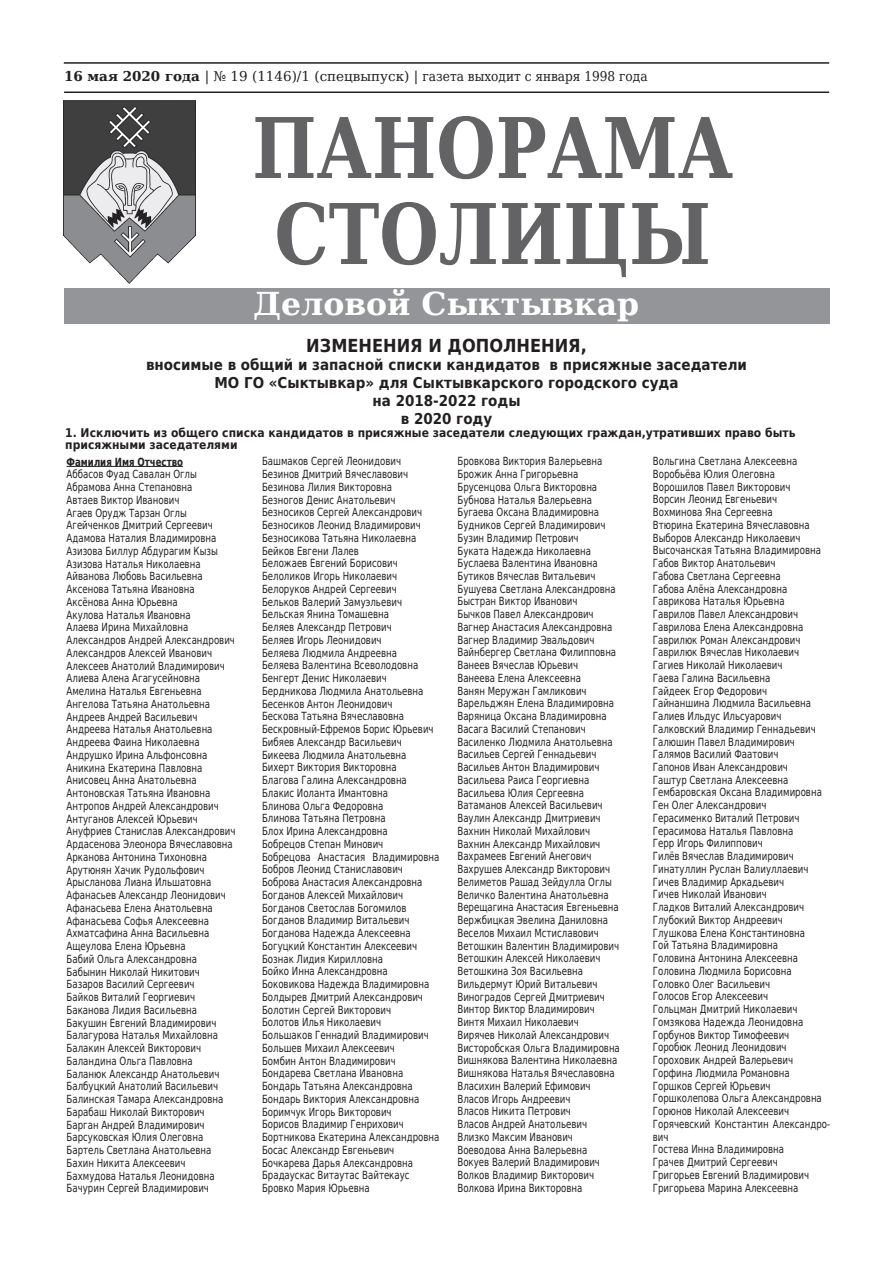
<style>
.page{position:relative;width:893px;height:1263px;background:#fff}
.page>*{position:absolute;margin:0;border:0;box-sizing:border-box;transform-origin:0 0}
.t1{font:700 31.5px "DejaVu Serif";color:#fff}
.t2{font:700 18px "DejaVu Sans Condensed";color:#231f20}
.t3{font:700 15px/18px "DejaVu Sans Condensed";color:#231f20;text-align:center}
.t4{font:13.5px "DejaVu Serif Condensed";color:#231f20}
.t5{font:700 13.5px "DejaVu Serif";letter-spacing:-.02em;color:#231f20;scale:1.09 1}
.t6{font:700 12px/12.8px "DejaVu Sans Condensed";color:#231f20}
.t7{font:11.25px/12.8px "DejaVu Sans Condensed";color:#231f20;scale:.85 1}
.t8{font:700 11.25px "DejaVu Sans Condensed";color:#231f20;scale:.85 1}
.s1{font-family:"DejaVu Serif Condensed";font-weight:400}
.s2{font-family:"DejaVu Serif";font-weight:700}
.s3{font-family:"DejaVu Serif"}
</style>
<div class="page">
<hr style="left:67px;top:466px;width:116px;height:1px;background:#231f20">
<hr style="left:64px;top:92px;width:765px;height:1px;background:#231f20">
<hr style="left:64px;top:62px;width:765px;height:2px;background:#231f20">
<div style="left:64px;top:289px;width:765px;height:35px;background:#939598"></div>
<img style="left:64px;top:101px;width:131px;height:183px">
<svg style="left:277px;top:202px;width:431px;height:75px"></svg>
<svg style="left:255px;top:116px;width:477px;height:63px"></svg>
<p class="t5" style="left:84px;top:64px;width:250px"><span class="s1">мая 2020 года |</span> Панорама столицы</p>
<p class="t4" style="left:64px;top:66px;width:585px"><span class="s2">16 мая 2020 года</span> <span class="s3">| № 19 (1146)/1 (спецвыпуск) |</span> газета выходит с января 1998 года</p>
<h1 class="t1" style="left:253px;top:279px;width:388px">Деловой Сыктывкар</h1>
<h2 class="t2" style="left:306px;top:331px;width:282px">ИЗМЕНЕНИЯ И ДОПОЛНЕНИЯ,</h2>
<h3 class="t3" style="left:146px;top:355px;width:602px">вносимые в общий и запасной списки кандидатов в присяжные заседатели МО ГО «Сыктывкар» для Сыктывкарского городского суда<br>на 2018-2022 годы<br>в 2020 году</h3>
<p class="t6" style="left:65px;top:426px;width:732px">1. Исключить из общего списка кандидатов в присяжные заседатели следующих граждан,утративших право быть присяжными заседателями</p>
<p class="t8" style="left:67px;top:452px;width:139px">Фамилия Имя Отчество</p>
<p class="t7" style="left:67px;top:468px;width:200px">Аббасов Фуад Савалан Оглы<br>Абрамова Анна Степановна<br>Автаев Виктор Иванович<br>Агаев Орудж Тарзан Оглы<br>Агейченков Дмитрий Сергеевич<br>Адамова Наталия Владимировна<br>Азизова Биллур Абдурагим Кызы<br>Азизова Наталья Николаевна<br>Айванова Любовь Васильевна<br>Аксенова Татьяна Ивановна<br>Аксёнова Анна Юрьевна<br>Акулова Наталья Ивановна<br>Алаева Ирина Михайловна<br>Александров Андрей Александрович<br>Александров Алексей Иванович<br>Алексеев Анатолий Владимирович<br>Алиева Алена Агагусейновна<br>Амелина Наталья Евгеньевна<br>Ангелова Татьяна Анатольевна<br>Андреев Андрей Васильевич<br>Андреева Наталья Анатольевна<br>Андреева Фаина Николаевна<br>Андрушко Ирина Альфонсовна<br>Аникина Екатерина Павловна<br>Анисовец Анна Анатольевна<br>Антоновская Татьяна Ивановна<br>Антропов Андрей Александрович<br>Антуганов Алексей Юрьевич<br>Ануфриев Станислав Александрович<br>Ардасенова Элеонора Вячеславовна<br>Арканова Антонина Тихоновна<br>Арутюнян Хачик Рудольфович<br>Арысланова Лиана Ильшатовна<br>Афанасьев Александр Леонидович<br>Афанасьева Елена Анатольевна<br>Афанасьева Софья Алексеевна<br>Ахматсафина Анна Васильевна<br>Ащеулова Елена Юрьевна<br>Бабий Ольга Александровна<br>Бабынин Николай Никитович<br>Базаров Василий Сергеевич<br>Байков Виталий Георгиевич<br>Баканова Лидия Васильевна<br>Бакушин Евгений Владимирович<br>Балагурова Наталья Михайловна<br>Балакин Алексей Викторович<br>Баландина Ольга Павловна<br>Баланюк Александр Анатольевич<br>Балбуцкий Анатолий Васильевич<br>Балинская Тамара Александровна<br>Барабаш Николай Викторович<br>Барган Андрей Владимирович<br>Барсуковская Юлия Олеговна<br>Бартель Светлана Анатольевна<br>Бахин Никита Алексеевич<br>Бахмудова Наталья Леонидовна<br>Бачурин Сергей Владимирович</p>
<p class="t7" style="left:262px;top:455px;width:210px">Башмаков Сергей Леонидович<br>Безинов Дмитрий Вячеславович<br>Безинова Лилия Викторовна<br>Безногов Денис Анатольевич<br>Безносиков Сергей Александрович<br>Безносиков Леонид Владимирович<br>Безносикова Татьяна Николаевна<br>Бейков Евгени Лалев<br>Беложаев Евгений Борисович<br>Белоликов Игорь Николаевич<br>Белоруков Андрей Сергеевич<br>Бельков Валерий Замуэльевич<br>Бельская Янина Томашевна<br>Беляев Александр Петрович<br>Беляев Игорь Леонидович<br>Беляева Людмила Андреевна<br>Беляева Валентина Всеволодовна<br>Бенгерт Денис Николаевич<br>Бердникова Людмила Анатольевна<br>Бесенков Антон Леонидович<br>Бескова Татьяна Вячеславовна<br>Бескровный-Ефремов Борис Юрьевич<br>Бибяев Александр Васильевич<br>Бикеева Людмила Анатольевна<br>Бихерт Виктория Викторовна<br>Благова Галина Александровна<br>Блакис Иоланта Имантовна<br>Блинова Ольга Федоровна<br>Блинова Татьяна Петровна<br>Блох Ирина Александровна<br>Бобрецов Степан Минович<br>Бобрецова Анастасия Владимировна<br>Бобров Леонид Станиславович<br>Боброва Анастасия Александровна<br>Богданов Алексей Михайлович<br>Богданов Светослав Богомилов<br>Богданов Владимир Витальевич<br>Богданова Надежда Алексеевна<br>Богуцкий Константин Алексеевич<br>Бознак Лидия Кирилловна<br>Бойко Инна Александровна<br>Боковикова Надежда Владимировна<br>Болдырев Дмитрий Александрович<br>Болотин Сергей Викторович<br>Болотов Илья Николаевич<br>Большаков Геннадий Владимирович<br>Большев Михаил Алексеевич<br>Бомбин Антон Владимирович<br>Бондарева Светлана Ивановна<br>Бондарь Татьяна Александровна<br>Бондарь Виктория Александровна<br>Боримчук Игорь Викторович<br>Борисов Владимир Генрихович<br>Бортникова Екатерина Александровна<br>Босас Александр Евгеньевич<br>Бочкарева Дарья Александровна<br>Брадаускас Витаутас Вайтекаус<br>Бровко Мария Юрьевна</p>
<p class="t7" style="left:457px;top:455px;width:193px">Бровкова Виктория Валерьевна<br>Брожик Анна Григорьевна<br>Брусенцова Ольга Викторовна<br>Бубнова Наталья Валерьевна<br>Бугаева Оксана Владимировна<br>Будников Сергей Владимирович<br>Бузин Владимир Петрович<br>Буката Надежда Николаевна<br>Буслаева Валентина Ивановна<br>Бутиков Вячеслав Витальевич<br>Бушуева Светлана Александровна<br>Быстран Виктор Иванович<br>Бычков Павел Александрович<br>Вагнер Анастасия Александровна<br>Вагнер Владимир Эвальдович<br>Вайнбергер Светлана Филипповна<br>Ванеев Вячеслав Юрьевич<br>Ванеева Елена Алексеевна<br>Ванян Меружан Гамликович<br>Варельджян Елена Владимировна<br>Варяница Оксана Владимировна<br>Васага Василий Степанович<br>Василенко Людмила Анатольевна<br>Васильев Сергей Геннадьевич<br>Васильев Антон Владимирович<br>Васильева Раиса Георгиевна<br>Васильева Юлия Сергеевна<br>Ватаманов Алексей Васильевич<br>Ваулин Александр Дмитриевич<br>Вахнин Николай Михайлович<br>Вахнин Александр Михайлович<br>Вахрамеев Евгений Анегович<br>Вахрушев Александр Викторович<br>Велиметов Рашад Зейдулла Оглы<br>Величко Валентина Анатольевна<br>Верещагина Анастасия Евгеньевна<br>Вержбицкая Эвелина Даниловна<br>Веселов Михаил Мстиславович<br>Ветошкин Валентин Владимирович<br>Ветошкин Алексей Николаевич<br>Ветошкина Зоя Васильевна<br>Вильдермут Юрий Витальевич<br>Виноградов Сергей Дмитриевич<br>Винтор Виктор Владимирович<br>Винтя Михаил Николаевич<br>Вирячев Николай Александрович<br>Висторобская Ольга Владимировна<br>Вишнякова Валентина Николаевна<br>Вишнякова Наталья Вячеславовна<br>Власихин Валерий Ефимович<br>Власов Игорь Андреевич<br>Власов Никита Петрович<br>Власов Андрей Анатольевич<br>Влизко Максим Иванович<br>Воеводова Анна Валерьевна<br>Вокуев Валерий Владимирович<br>Волков Владимир Викторович<br>Волкова Ирина Викторовна</p>
<p class="t7" style="left:653px;top:454px;width:210px">Вольгина Светлана Алексеевна<br>Воробьёва Юлия Олеговна<br>Ворошилов Павел Викторович<br>Ворсин Леонид Евгеньевич<br>Вохминова Яна Сергеевна<br>Втюрина Екатерина Вячеславовна<br>Выборов Александр Николаевич<br>Высочанская Татьяна Владимировна<br>Габов Виктор Анатольевич<br>Габова Светлана Сергеевна<br>Габова Алёна Александровна<br>Гаврикова Наталья Юрьевна<br>Гаврилов Павел Александрович<br>Гаврилова Елена Александровна<br>Гаврилюк Роман Александрович<br>Гаврилюк Вячеслав Николаевич<br>Гагиев Николай Николаевич<br>Гаева Галина Васильевна<br>Гайдеек Егор Федорович<br>Гайнаншина Людмила Васильевна<br>Галиев Ильдус Ильсуарович<br>Галковский Владимир Геннадьевич<br>Галюшин Павел Владимирович<br>Галямов Василий Фаатович<br>Гапонов Иван Александрович<br>Гаштур Светлана Алексеевна<br>Гембаровская Оксана Владимировна<br>Ген Олег Александрович<br>Герасименко Виталий Петрович<br>Герасимова Наталья Павловна<br>Герр Игорь Филиппович<br>Гилёв Вячеслав Владимирович<br>Гинатуллин Руслан Валиуллаевич<br>Гичев Владимир Аркадьевич<br>Гичев Николай Иванович<br>Гладков Виталий Александрович<br>Глубокий Виктор Андреевич<br>Глушкова Елена Константиновна<br>Гой Татьяна Владимировна<br>Головина Антонина Алексеевна<br>Головина Людмила Борисовна<br>Головко Олег Васильевич<br>Голосов Егор Алексеевич<br>Гольцман Дмитрий Николаевич<br>Гомзякова Надежда Леонидовна<br>Горбунов Виктор Тимофеевич<br>Горобюк Леонид Леонидович<br>Гороховик Андрей Валерьевич<br>Горфина Людмила Романовна<br>Горшков Сергей Юрьевич<br>Горшколепова Ольга Александровна<br>Горюнов Николай Алексеевич<br>Горячевский Константин Александро&shy;вич<br>Гостева Инна Владимировна<br>Грачев Дмитрий Сергеевич<br>Григорьев Евгений Владимирович<br>Григорьева Марина Алексеевна</p>
</div>
